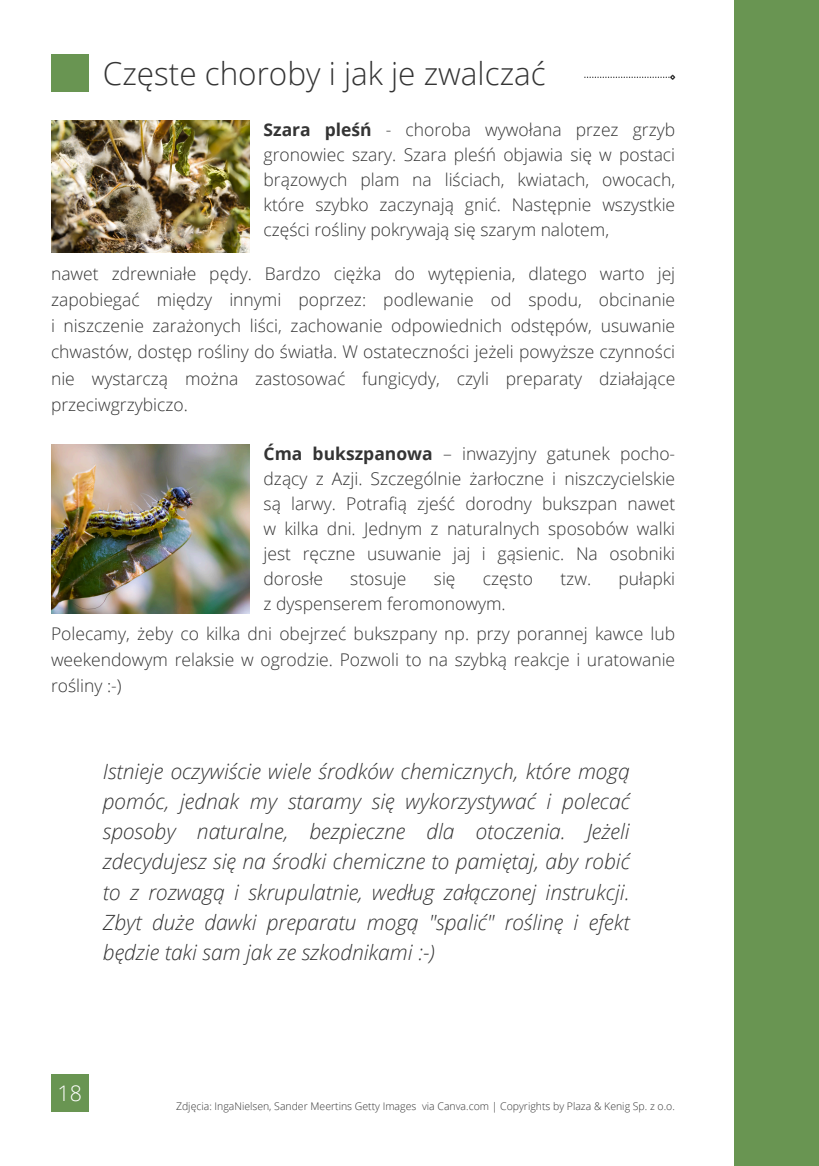
<style>
.page{position:relative;width:819px;height:1166px;background:#fff}
.page>*{position:absolute;margin:0;border:0;box-sizing:border-box;transform-origin:0 0}
.t1{font:300 31.5px "Open Sans";color:#343434}
.t2{font:300 21.35px "Open Sans";color:#fff}
.t3{font:italic 300 21px/30.1px "Open Sans";color:#343434;text-align:justify}
.t4{font:300 17.5px/24.8px "Open Sans";color:#343434;text-align:justify}
.t5{font:300 10.5px "Open Sans";color:#343434}
.s1{font-weight:700}
</style>
<div class="page">
<div style="left:51px;top:55px;width:37px;height:37px;background:#699552"></div>
<svg style="left:584px;top:74px;width:92px;height:6px"></svg>
<img style="left:51px;top:121px;width:198px;height:131px">
<img style="left:51px;top:444px;width:198px;height:169px">
<div style="left:734px;top:0;width:85px;height:1165px;background:#699552"></div>
<div style="left:51px;top:1074px;width:37px;height:37px;background:#699552"></div>
<h1 class="t1" style="left:103px;top:51px;width:444px">Częste choroby i jak je zwalczać</h1>
<p class="t4" style="left:264px;top:117px;width:413px"><span class="s1">Szara pleśń</span> - choroba wywołana przez grzyb gronowiec szary. Szara pleśń objawia się w postaci brązowych plam na liściach, kwiatach, owocach, które szybko zaczynają gnić. Następnie wszystkie części rośliny pokrywają się szarym nalotem,</p>
<h3 class="t4" style="left:51px;top:260px;width:626px;line-height:26.2px">nawet zdrewniałe pędy. Bardzo ciężka do wytępienia, dlatego warto jej zapobiegać między innymi poprzez: podlewanie od spodu, obcinanie i niszczenie zarażonych liści, zachowanie odpowiednich odstępów, usuwanie chwastów, dostęp rośliny do światła. W ostateczności jeżeli powyższe czynności nie wystarczą można zastosować fungicydy, czyli preparaty działające przeciwgrzybiczo.</h3>
<p class="t4" style="left:264px;top:440px;width:413px"><span class="s1">Ćma bukszpanowa</span> – inwazyjny gatunek pocho&shy;dzący z Azji. Szczególnie żarłoczne i niszczycielskie są larwy. Potrafią zjeść dorodny bukszpan nawet w kilka dni. Jednym z naturalnych sposobów walki jest ręczne usuwanie jaj i gąsienic. Na osobniki dorosłe</p>
<p class="t4" style="left:350px;top:565px;width:58px">stosuje</p>
<p class="t4" style="left:434px;top:565px;width:23px">się</p>
<p class="t4" style="left:483px;top:565px;width:52px">często</p>
<p class="t4" style="left:560px;top:565px;width:32px">tzw.</p>
<p class="t4" style="left:618px;top:565px;width:58px">pułapki</p>
<p class="t4" style="left:264px;top:590px;width:244px">z dyspenserem feromonowym.</p>
<p class="t4" style="left:51px;top:619px;width:626px;line-height:26.2px">Polecamy, żeby co kilka dni obejrzeć bukszpany np. przy porannej kawce lub weekendowym relaksie w ogrodzie. Pozwoli to na szybką reakcje i uratowanie rośliny :-)</p>
<h3 class="t3" style="left:103px;top:755px;width:528px">Istnieje oczywiście wiele środków chemicznych, które mogą pomóc, jednak my staramy się wykorzystywać i polecać sposoby naturalne, bezpieczne dla otoczenia. Jeżeli zdecydujesz się na środki chemiczne to pamiętaj, aby robić to z rozwagą i skrupulatnie, według załączonej instrukcji.<br>Zbyt duże dawki preparatu mogą "spalić" roślinę i efekt będzie taki sam jak ze szkodnikami :-)</h3>
<p class="t2" style="left:58px;top:1078px;width:26px">18</p>
<p class="t5" style="left:176px;top:1098px;width:500px">Zdjęcia: IngaNielsen, Sander Meertins Getty Images via Canva.com | Copyrights by Plaza &amp; Kenig Sp. z o.o.</p>
</div>
